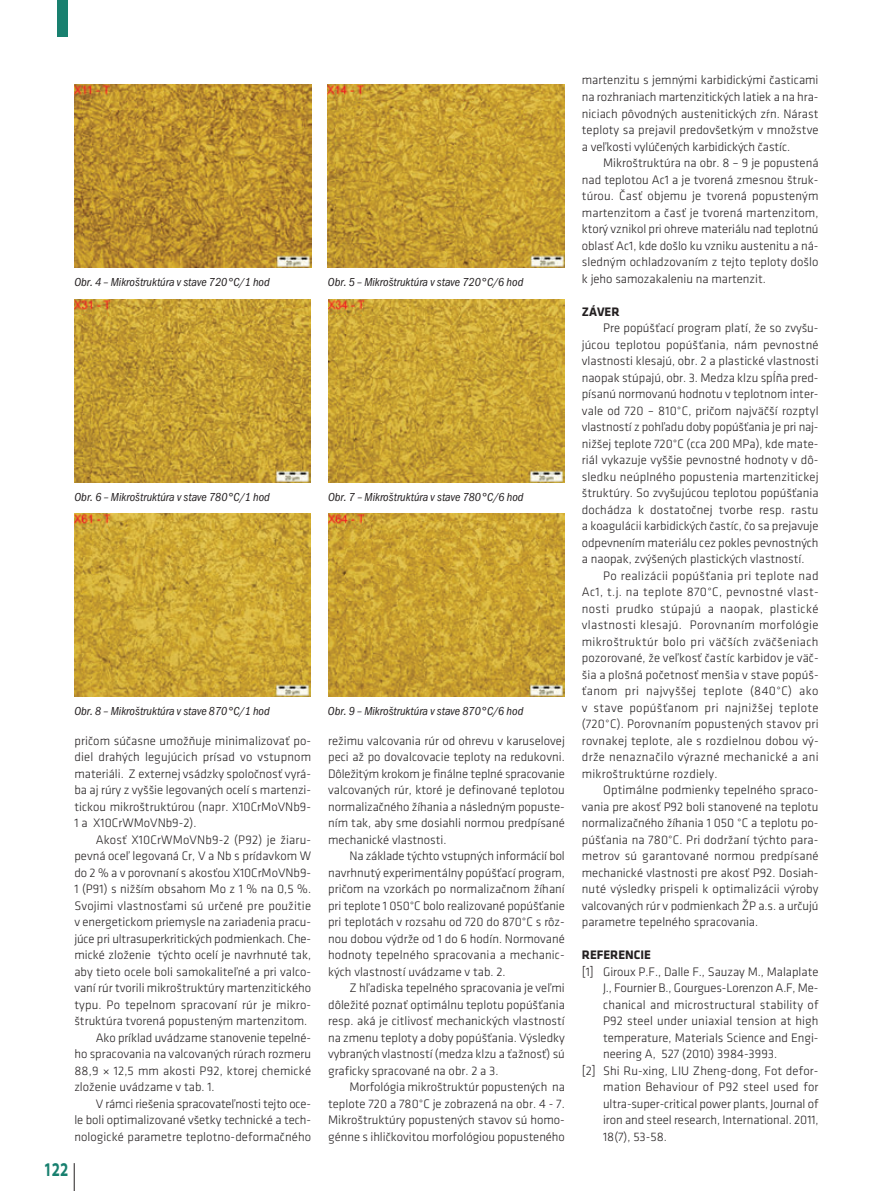
<style>
.page{position:relative;width:893px;height:1191px;background:#fff}
.page>*{position:absolute;margin:0;border:0;box-sizing:border-box;transform-origin:0 0}
.t1{font:700 semi-expanded 19.5px "Myriad Pro";color:#18806f;scale:.7 1}
.t2{font:300 12.75px/16.5px "Klavika";color:#231f20;text-align:justify}
.t3{font:700 12.75px "Klavika";color:#231f20}
.t4{font:12px "Franklin Got Itc TOT Boo Con Ita";color:#231f20}
</style>
<div class="page">
<svg style="left:74px;top:1163px;width:1px;height:28px"></svg>
<div style="left:57px;top:0;width:11px;height:37px;background:#18806f"></div>
<img style="left:74px;top:85px;width:237px;height:183px">
<img style="left:328px;top:85px;width:237px;height:183px">
<img style="left:75px;top:299px;width:236px;height:183px">
<img style="left:328px;top:299px;width:236px;height:183px">
<img style="left:75px;top:514px;width:236px;height:183px">
<img style="left:328px;top:514px;width:236px;height:183px">
<p class="t4" style="left:74px;top:276px;width:197px">Obr. 4 – Mikroštruktúra v stave 720°C/1 hod</p>
<p class="t4" style="left:328px;top:276px;width:197px">Obr. 5 – Mikroštruktúra v stave 720°C/6 hod</p>
<p class="t4" style="left:75px;top:490px;width:197px">Obr. 6 – Mikroštruktúra v stave 780°C/1 hod</p>
<p class="t4" style="left:328px;top:490px;width:197px">Obr. 7 – Mikroštruktúra v stave 780°C/6 hod</p>
<p class="t4" style="left:74px;top:705px;width:197px">Obr. 8 – Mikroštruktúra v stave 870°C/1 hod</p>
<p class="t4" style="left:328px;top:705px;width:197px">Obr. 9 – Mikroštruktúra v stave 870°C/6 hod</p>
<p class="t2" style="left:74px;top:733px;width:238px">pričom súčasne umožňuje minimalizovať po&shy;diel drahých legujúcich prísad vo vstupnom materiáli. Z externej vsádzky spoločnosť vyrá&shy;ba aj rúry z vyššie legovaných ocelí s martenzi&shy;tickou mikroštruktúrou (napr. X10CrMoVNb9- 1 a X10CrWMoVNb9-2).</p>
<p class="t2" style="left:96px;top:832px;width:217px">Akosť X10CrWMoVNb9-2 (P92) je žiaru-</p>
<p class="t2" style="left:74px;top:849px;width:238px">pevná oceľ legovaná Cr, V a Nb s prídavkom W</p>
<p class="t2" style="left:74px;top:865px;width:238px">do 2 % a v porovnaní s akosťou X10CrMoVNb9-</p>
<p class="t2" style="left:74px;top:882px;width:238px">1 (P91) s nižším obsahom Mo z 1 % na 0,5 %.</p>
<p class="t2" style="left:74px;top:898px;width:238px">Svojimi vlastnosťami sú určené pre použitie</p>
<p class="t2" style="left:74px;top:915px;width:238px">v energetickom priemysle na zariadenia pracu-</p>
<p class="t2" style="left:74px;top:931px;width:238px">júce pri ultrasuperkritických podmienkach. Che-</p>
<p class="t2" style="left:74px;top:948px;width:238px">mické zloženie týchto ocelí je navrhnuté tak,</p>
<p class="t2" style="left:74px;top:964px;width:238px">aby tieto ocele boli samokaliteľné a pri valco-</p>
<p class="t2" style="left:74px;top:981px;width:238px">vaní rúr tvorili mikroštruktúry martenzitického</p>
<p class="t2" style="left:74px;top:997px;width:238px">typu. Po tepelnom spracovaní rúr je mikro-</p>
<p class="t2" style="left:74px;top:1014px;width:234px">štruktúra tvorená popusteným martenzitom.</p>
<p class="t2" style="left:96px;top:1030px;width:217px">Ako príklad uvádzame stanovenie tepelné-</p>
<p class="t2" style="left:74px;top:1047px;width:238px">ho spracovania na valcovaných rúrach rozmeru</p>
<p class="t2" style="left:74px;top:1063px;width:238px">88,9 × 12,5 mm akosti P92, ktorej chemické</p>
<p class="t2" style="left:74px;top:1080px;width:142px">zloženie uvádzame v tab. 1.</p>
<p class="t2" style="left:96px;top:1096px;width:217px">V rámci riešenia spracovateľnosti tejto oce-</p>
<p class="t2" style="left:74px;top:1113px;width:238px">le boli optimalizované všetky technické a tech-</p>
<p class="t2" style="left:74px;top:1129px;width:238px">nologické parametre teplotno-deformačného</p>
<h1 class="t1" style="left:44px;top:1156px;width:36px">122</h1>
<p class="t2" style="left:328px;top:733px;width:238px">režimu valcovania rúr od ohrevu v karuselovej peci až po dovalcovacie teploty na redukovni.<br>Dôležitým krokom je finálne teplné spracovanie valcovaných rúr, ktoré je definované teplotou normalizačného žíhania a následným popuste&shy;ním tak, aby sme dosiahli normou predpísané mechanické vlastnosti.</p>
<p class="t2" style="left:328px;top:849px;width:238px;text-indent:21px">Na základe týchto vstupných informácií bol navrhnutý experimentálny popúšťací program, pričom na vzorkách po normalizačnom žíhaní pri teplote 1 050°C bolo realizované popúšťanie pri teplotách v rozsahu od 720 do 870°C s rôz&shy;nou dobou výdrže od 1 do 6 hodín. Normované hodnoty tepelného spracovania a mechanic&shy;kých vlastností uvádzame v tab. 2.</p>
<p class="t2" style="left:328px;top:981px;width:238px;text-indent:21px">Z hľadiska tepelného spracovania je veľmi dôležité poznať optimálnu teplotu popúšťania resp. aká je citlivosť mechanických vlastností na zmenu teploty a doby popúšťania. Výsledky vybraných vlastností (medza klzu a ťažnosť) sú graficky spracované na obr. 2 a 3.</p>
<p class="t2" style="left:328px;top:1080px;width:238px;text-indent:21px">Morfológia mikroštruktúr popustených na teplote 720 a 780°C je zobrazená na obr. 4 - 7.<br>Mikroštruktúry popustených stavov sú homo&shy;génne s ihličkovitou morfológiou popusteného</p>
<p class="t2" style="left:582px;top:73px;width:238px">martenzitu s jemnými karbidickými časticami na rozhraniach martenzitických latiek a na hra&shy;niciach pôvodných austenitických zŕn. Nárast teploty sa prejavil predovšetkým v množstve a veľkosti vylúčených karbidických častíc.</p>
<p class="t2" style="left:582px;top:156px;width:238px;text-indent:21px">Mikroštruktúra na obr. 8 – 9 je popustená nad teplotou Ac1 a je tvorená zmesnou štruk&shy;túrou. Časť objemu je tvorená popusteným martenzitom a časť je tvorená martenzitom, ktorý vznikol pri ohreve materiálu nad teplotnú oblasť Ac1, kde došlo ku vzniku austenitu a ná&shy;sledným ochladzovaním z tejto teploty došlo k jeho samozakaleniu na martenzit.</p>
<p class="t3" style="left:582px;top:306px;width:39px">ZÁVER</p>
<p class="t2" style="left:582px;top:321px;width:238px;text-indent:21px">Pre popúšťací program platí, že so zvyšu&shy;júcou teplotou popúšťania, nám pevnostné vlastnosti klesajú, obr. 2 a plastické vlastnosti naopak stúpajú, obr. 3. Medza klzu spĺňa pred&shy;písanú normovanú hodnotu v teplotnom inter&shy;vale od 720 – 810°C, pričom najväčší rozptyl vlastností z pohľadu doby popúšťania je pri naj&shy;nižšej teplote 720°C (cca 200 MPa), kde mate&shy;riál vykazuje vyššie pevnostné hodnoty v dô&shy;sledku neúplného popustenia martenzitickej štruktúry. So zvyšujúcou teplotou popúšťania dochádza k dostatočnej tvorbe resp. rastu a koagulácii karbidických častíc, čo sa prejavuje odpevnením materiálu cez pokles pevnostných a naopak, zvýšených plastických vlastností.</p>
<p class="t2" style="left:582px;top:568px;width:238px;text-indent:21px">Po realizácii popúšťania pri teplote nad Ac1, t.j. na teplote 870°C, pevnostné vlast&shy;nosti prudko stúpajú a naopak, plastické vlastnosti klesajú. Porovnaním morfológie mikroštruktúr bolo pri väčších zväčšeniach pozorované, že veľkosť častíc karbidov je väč&shy;šia a plošná početnosť menšia v stave popúš&shy;ťanom pri najvyššej teplote (840°C) ako v stave popúšťanom pri najnižšej teplote (720°C). Porovnaním popustených stavov pri rovnakej teplote, ale s rozdielnou dobou vý&shy;drže nenaznačilo výrazné mechanické a ani mikroštruktúrne rozdiely.</p>
<p class="t2" style="left:582px;top:783px;width:238px;text-indent:21px">Optimálne podmienky tepelného spraco&shy;vania pre akosť P92 boli stanovené na teplotu normalizačného žíhania 1 050 °C a teplotu po&shy;púšťania na 780°C. Pri dodržaní týchto para&shy;metrov sú garantované normou predpísané mechanické vlastnosti pre akosť P92. Dosiah&shy;nuté výsledky prispeli k optimalizácii výroby valcovaných rúr v podmienkach ŽP a.s. a určujú parametre tepelného spracovania.</p>
<p class="t3" style="left:582px;top:950px;width:71px">REFERENCIE</p>
<p class="t2" style="left:582px;top:964px;width:238px">[1] Giroux P.F., Dalle F., Sauzay M., Malaplate</p>
<p class="t2" style="left:603px;top:981px;width:217px">J., Fournier B., Gourgues-Lorenzon A.F, Me-</p>
<p class="t2" style="left:603px;top:997px;width:217px">chanical and microstructural stability of</p>
<p class="t2" style="left:603px;top:1014px;width:217px">P92 steel under uniaxial tension at high</p>
<p class="t2" style="left:603px;top:1030px;width:217px">temperature, Materials Science and Engi-</p>
<p class="t2" style="left:603px;top:1047px;width:176px">neering A, 527 (2010) 3984-3993.</p>
<p class="t2" style="left:582px;top:1063px;width:238px">[2] Shi Ru-xing, LIU Zheng-dong, Fot defor-</p>
<p class="t2" style="left:603px;top:1080px;width:217px">mation Behaviour of P92 steel used for</p>
<p class="t2" style="left:603px;top:1096px;width:217px">ultra-super-critical power plants, Journal of</p>
<p class="t2" style="left:603px;top:1113px;width:217px">iron and steel research, International. 2011,</p>
<p class="t2" style="left:603px;top:1129px;width:65px">18(7), 53-58.</p>
</div>
